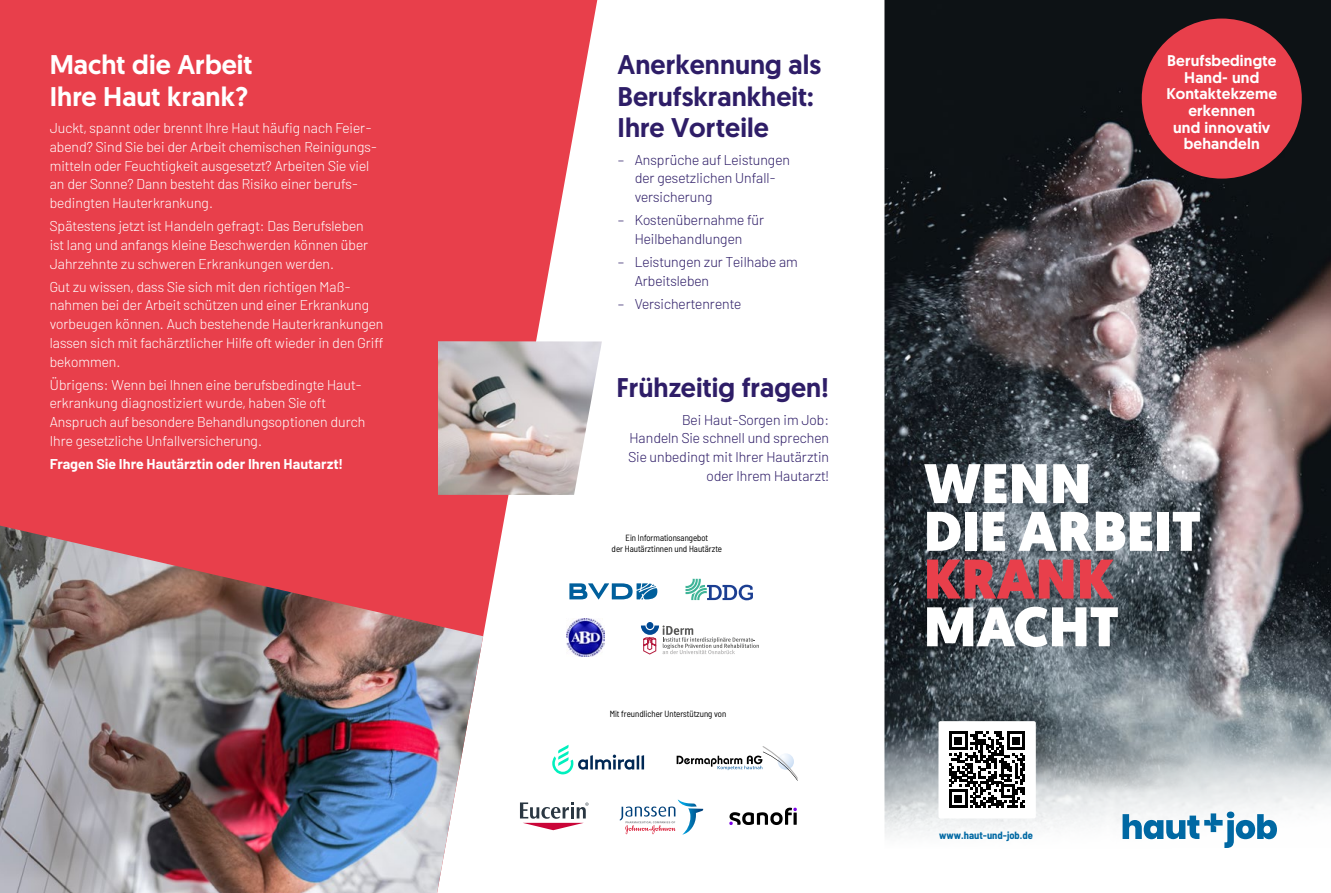
<style>
.page{position:relative;width:1331px;height:893px;background:#fff}
.page>*{position:absolute;margin:0;border:0;box-sizing:border-box;transform-origin:0 0}
.t1{font:900 55.65px/47.7px "Geomanist";color:#fff}
.t2{font:500 27px/31.5px "Geomanist";color:#2e1d67}
.t3{font:500 27px/31.5px "Geomanist";color:#fff}
.t4{font:500 15.45px/16.6px "Geomanist";letter-spacing:.01em;color:#fff;text-align:center}
.t5{font:300 14.25px/18.8px "Barlow";color:#fff}
.t6{font:300 14.25px/18.8px "Barlow";color:#2e1d67}
.t7{font:700 14.25px "Barlow";color:#fff}
.t8{font:700 semi-condensed 10.5px "Barlow";color:#0068a3}
.Marginal{font:semi-condensed 9px/10.5px "Barlow";color:#000;text-align:center}
.s1{color:#e83f4b}
</style>
<div class="page">
<svg style="left:0;top:0;width:597px;height:831px;background:#eb5862"></svg>
<img style="left:0;top:526px;width:483px;height:367px">
<img style="left:438px;top:341px;width:164px;height:154px">
<img style="left:884px;top:0;width:447px;height:836px">
<svg style="left:1122px;top:811px;width:155px;height:37px"></svg>
<div style="left:1142px;top:19px;width:160px;height:160px;background:#e83f4b;border-radius:50%"></div>
<div style="left:647px;top:622px;width:6px;height:7px;background:#004994;border-radius:50%"></div>
<svg style="left:641px;top:625px;width:118px;height:29px"></svg>
<svg style="left:604px;top:630px;width:1px;height:16px"></svg>
<img style="left:566px;top:618px;width:38px;height:38px">
<svg style="left:569px;top:583px;width:88px;height:16px"></svg>
<svg style="left:685px;top:579px;width:68px;height:21px"></svg>
<div style="left:938px;top:721px;width:98px;height:97px;background:#fff;border-radius:2px"></div>
<svg style="left:949px;top:732px;width:76px;height:76px"></svg>
<svg style="left:620px;top:799px;width:83px;height:36px"></svg>
<svg style="left:677px;top:746px;width:120px;height:34px"></svg>
<svg style="left:552px;top:745px;width:92px;height:29px"></svg>
<svg style="left:520px;top:802px;width:69px;height:28px"></svg>
<svg style="left:729px;top:808px;width:68px;height:17px"></svg>
<p class="t3" style="left:50px;top:49px;width:204px">Macht die Arbeit<br>Ihre Haut krank?</p>
<p class="t5" style="left:50px;top:117px;width:329px">Juckt, spannt oder brennt Ihre Haut häufig nach Feier&shy;abend? Sind Sie bei der Arbeit chemischen Reinigungs&shy;mitteln oder Feuchtigkeit ausgesetzt? Arbeiten Sie viel an der Sonne? Dann besteht das Risiko einer berufs&shy;bedingten Hauterkrankung.</p>
<p class="t5" style="left:50px;top:215px;width:320px">Spätestens jetzt ist Handeln gefragt: Das Berufsleben ist lang und anfangs kleine Beschwerden können über<br>Jahrzehnte zu schweren Erkrankungen werden.</p>
<p class="t5" style="left:50px;top:276px;width:335px">Gut zu wissen, dass Sie sich mit den richtigen Maß&shy;nahmen bei der Arbeit schützen und einer Erkrankung vorbeugen können. Auch bestehende Hauterkrankungen lassen sich mit fachärztlicher Hilfe oft wieder in den Griff bekommen.</p>
<p class="t5" style="left:50px;top:374px;width:317px">Übrigens: Wenn bei Ihnen eine berufsbedingte Haut&shy;erkrankung diagnostiziert wurde, haben Sie oft Anspruch auf besondere Behandlungsoptionen durch Ihre gesetzliche Unfallversicherung.</p>
<p class="t7" style="left:50px;top:453px;width:294px">Fragen Sie Ihre Hautärztin oder Ihren Hautarzt!</p>
<p class="t2" style="left:618px;top:49px;width:205px">Anerkennung als<br>Berufskrankheit:<br>Ihre Vorteile</p>
<p class="t6" style="left:635px;top:149px;width:157px;text-indent:-17px">– Ansprüche auf Leistungen der gesetzlichen Unfall&shy;versicherung</p>
<p class="t6" style="left:618px;top:209px;width:148px;text-align:center">– Kostenübernahme für<br>Heilbehandlungen</p>
<p class="t6" style="left:635px;top:251px;width:165px;text-indent:-17px">– Leistungen zur Teilhabe am<br>Arbeitsleben</p>
<p class="t6" style="left:618px;top:293px;width:125px">– Versichertenrente</p>
<p class="t2" style="left:616px;top:372px;width:214px">Frühzeitig fragen!</p>
<p class="t6" style="left:628px;top:409px;width:202px;text-align:right">Bei Haut-Sorgen im Job:<br>Handeln Sie schnell und sprechen<br>Sie unbedingt mit Ihrer Hautärztin oder Ihrem Hautarzt!</p>
<p class="Marginal" style="left:612px;top:532px;width:112px">Ein Informationsangebot<br>der Hautärztinnen und Hautärzte</p>
<p class="Marginal" style="left:610px;top:707px;width:118px">Mit freundlicher Unterstützung von</p>
<p class="t4" style="left:1166px;top:52px;width:112px">Berufsbedingte<br>Hand- und<br>Kontaktekzeme erkennen<br>und innovativ behandeln</p>
<p class="t1" style="left:924px;top:460px;width:278px">WENN<br>DIE ARBEIT<br><span class="s1">KRANK<br></span>MACHT</p>
<p class="t8" style="left:939px;top:828px;width:95px">www.haut-und-job.de</p>
</div>
